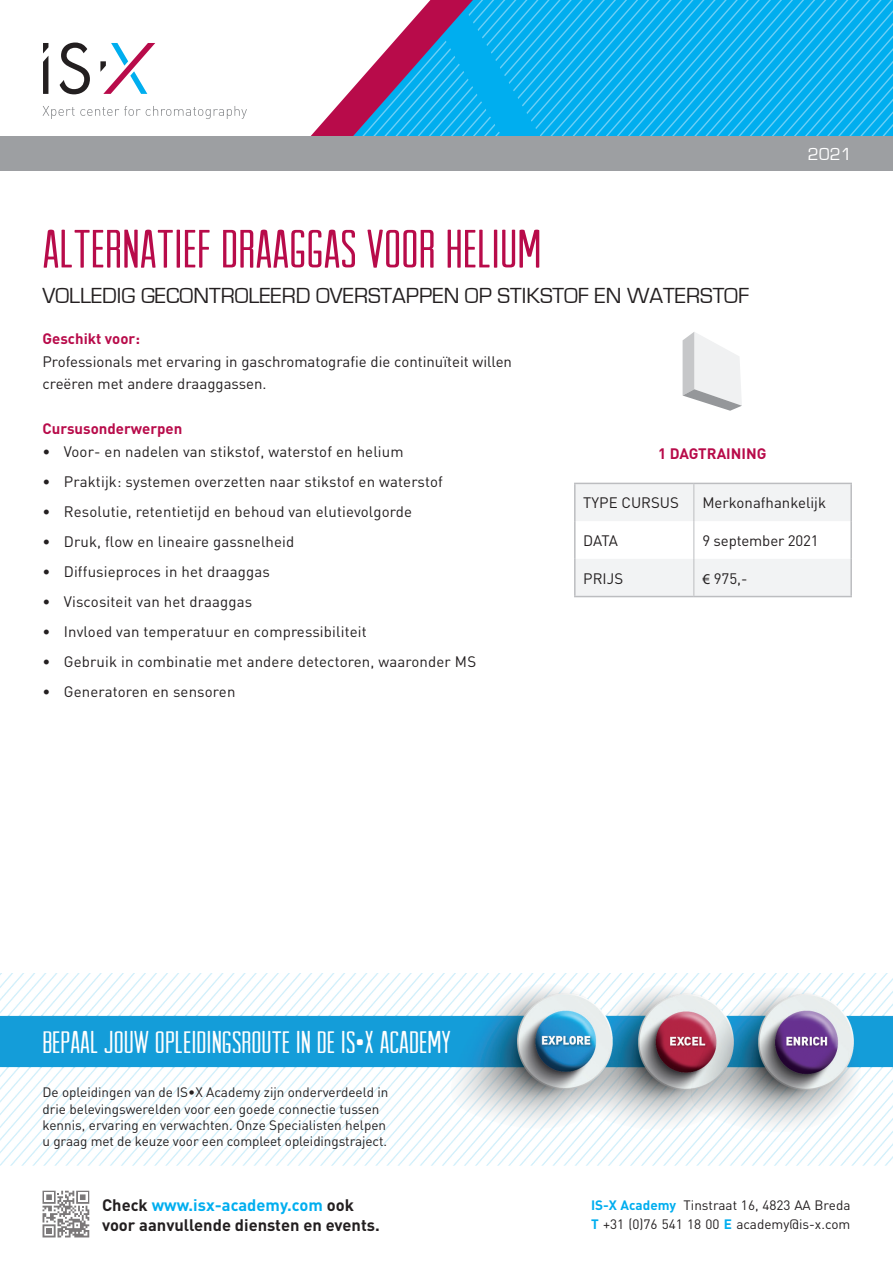
<style>
.page{position:relative;width:893px;height:1263px;background:#fff}
.page>*{position:absolute;margin:0;border:0;box-sizing:border-box;transform-origin:0 0}
.t1{font:54px "Arvil Sans";color:#b80b4a}
.t2{font:31.5px "Arvil Sans";color:#fff}
.t3{font:22.5px "Eurostile";color:#231f20}
.t4{font:18px "Eurostile";color:#fff}
.t5{font:700 16.5px/19.5px "DIN";color:#231f20}
.t6{font:15px/22.5px "DIN";letter-spacing:.01em;color:#231f20}
.t7{font:700 15px "DIN";color:#b80b4a}
.t8{font:15px "DIN";letter-spacing:-.01em;color:#231f20}
.t9{font:13.5px/16.2px "DIN";color:#231f20}
.s1{font-family:"Myriad Pro"}
.s2{color:#00aeef}
.s3{font-weight:700;color:#00aeef}
</style>
<div class="page">
<svg style="left:542px;top:0;width:351px;height:136px;background:#11b3f0"></svg>
<svg style="left:311px;top:0;width:231px;height:136px"></svg>
<div style="left:0;top:136px;width:893px;height:34px;background:#9d9fa2"></div>
<svg style="left:60px;top:43px;width:30px;height:51px"></svg>
<svg style="left:43px;top:43px;width:5px;height:51px"></svg>
<svg style="left:43px;top:106px;width:204px;height:13px"></svg>
<svg style="left:100px;top:43px;width:55px;height:51px"></svg>
<img style="left:0;top:974px;width:893px;height:191px">
<svg style="left:43px;top:1191px;width:46px;height:46px"></svg>
<svg style="left:683px;top:332px;width:59px;height:79px"></svg>
<svg style="left:576px;top:484px;width:274px;height:112px"></svg>
<hr style="left:574px;top:483px;width:120px;height:1px;background:#bcbdc0">
<hr style="left:574px;top:484px;width:2px;height:37px;background:#bcbdc0">
<hr style="left:694px;top:483px;width:158px;height:1px;background:#bcbdc0">
<hr style="left:850px;top:484px;width:2px;height:37px;background:#bcbdc0">
<hr style="left:574px;top:521px;width:2px;height:38px;background:#bcbdc0">
<hr style="left:850px;top:521px;width:2px;height:38px;background:#bcbdc0">
<hr style="left:574px;top:559px;width:2px;height:37px;background:#bcbdc0">
<hr style="left:850px;top:559px;width:2px;height:37px;background:#bcbdc0">
<hr style="left:574px;top:596px;width:120px;height:1px;background:#bcbdc0">
<hr style="left:694px;top:596px;width:158px;height:1px;background:#bcbdc0">
<hr style="left:693px;top:484px;width:1px;height:37px;background:#bcbdc0">
<hr style="left:693px;top:521px;width:1px;height:38px;background:#bcbdc0">
<hr style="left:693px;top:559px;width:1px;height:37px;background:#bcbdc0">
<p class="t4" style="left:808px;top:144px;width:46px">2021</p>
<h1 class="t1" style="left:43px;top:219px;width:500px">ALTERNATIEF DRAAGGAS VOOR HELIUM</h1>
<h3 class="t3" style="left:43px;top:284px;width:708px">VOLLEDIG GECONTROLEERD OVERSTAPPEN OP STIKSTOF EN WATERSTOF</h3>
<p class="t7" style="left:43px;top:329px;width:99px">Geschikt voor:</p>
<p class="t6" style="left:43px;top:350px;width:471px">Professionals met ervaring in gaschromatografie die continuïteit willen creëren met andere draaggassen.</p>
<p class="t7" style="left:43px;top:419px;width:141px">Cursusonderwerpen</p>
<p class="t6" style="left:43px;top:440px;width:363px">• Voor- en nadelen van stikstof, waterstof en helium</p>
<p class="t6" style="left:43px;top:470px;width:402px">• Praktijk: systemen overzetten naar stikstof en waterstof</p>
<p class="t6" style="left:43px;top:500px;width:371px">• Resolutie, retentietijd en behoud van elutievolgorde</p>
<p class="t6" style="left:43px;top:530px;width:253px">• Druk, flow en lineaire gassnelheid</p>
<p class="t6" style="left:43px;top:560px;width:229px">• Diffusieproces in het draaggas</p>
<p class="t6" style="left:43px;top:590px;width:211px">• Viscositeit van het draaggas</p>
<p class="t6" style="left:43px;top:620px;width:326px">• Invloed van temperatuur en compressibiliteit</p>
<p class="t6" style="left:43px;top:650px;width:435px">• Gebruik in combinatie met andere detectoren, waaronder MS</p>
<p class="t6" style="left:43px;top:680px;width:194px">• Generatoren en sensoren</p>
<p class="t7" style="left:658px;top:444px;width:110px">1 DAGTRAINING</p>
<p class="t6" style="left:583px;top:491px;width:97px">TYPE CURSUS</p>
<p class="t6" style="left:702px;top:491px;width:125px">Merkonafhankelijk</p>
<p class="t6" style="left:583px;top:529px;width:36px">DATA</p>
<p class="t8" style="left:702px;top:531px;width:118px">9 september 2021</p>
<p class="t6" style="left:583px;top:567px;width:41px">PRIJS</p>
<p class="t6" style="left:702px;top:567px;width:47px"><span class="s1">€</span> 975,-</p>
<h2 class="t2" style="left:43px;top:1025px;width:410px">BEPAAL JOUW OPLEIDINGSROUTE IN DE IS•X ACADEMY</h2>
<p class="t9" style="left:43px;top:1084px;width:347px">De opleidingen van de IS•X Academy zijn onderverdeeld in drie belevingswerelden voor een goede connectie tussen kennis, ervaring en verwachten. Onze Specialisten helpen u graag met de keuze voor een compleet opleidingstraject.</p>
<p class="t5" style="left:102px;top:1195px;width:279px">Check <span class="s2">www.isx-academy.com</span> ook voor aanvullende diensten en events.</p>
<p class="t9" style="left:591px;top:1195px;width:261px;line-height:19.5px"><span class="s3">IS-X Academy</span> Tinstraat 16, 4823 AA Breda<br><span class="s3">T</span> +31 (0)76 541 18 00 <span class="s3">E</span> academy@is-x.com</p>
</div>
